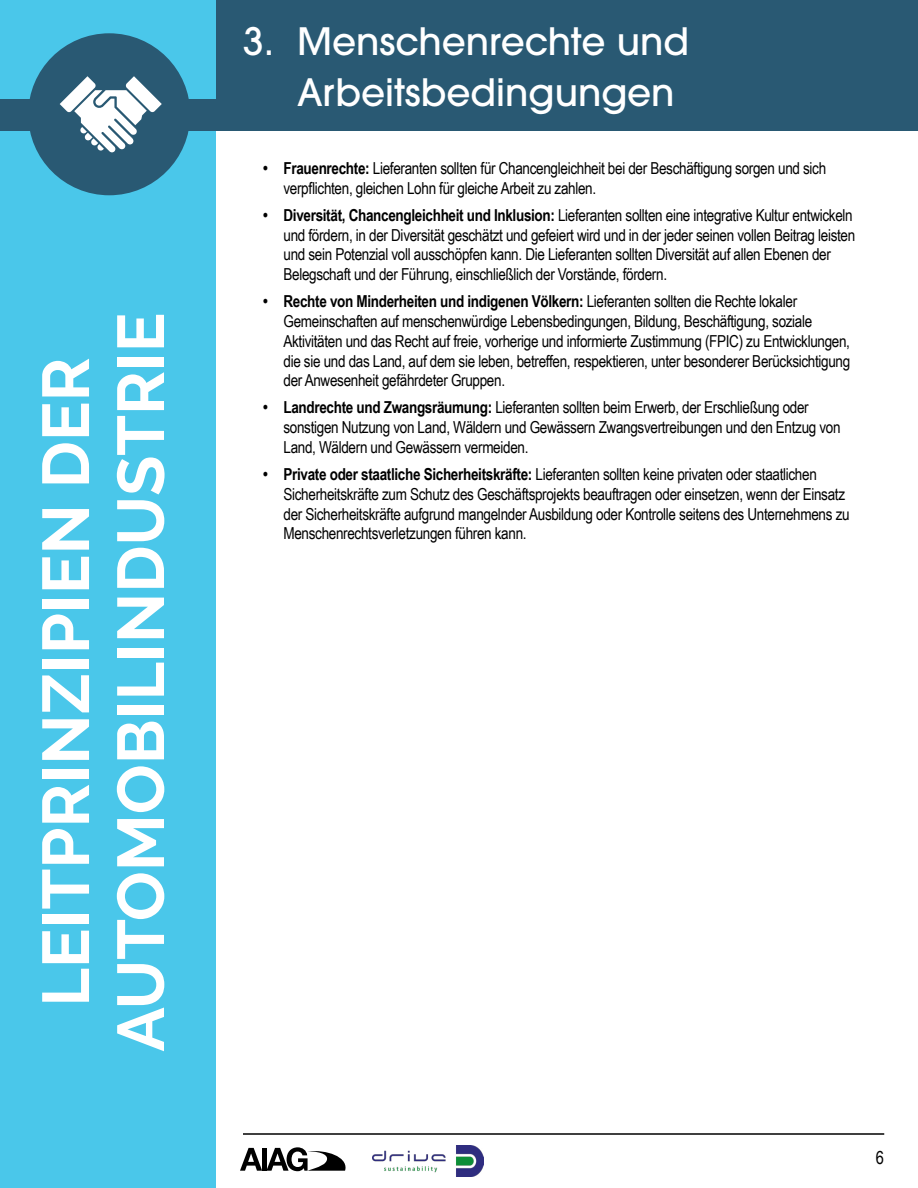
<style>
.page{position:relative;width:918px;height:1188px;background:#fff}
.page>*{position:absolute;margin:0;border:0;box-sizing:border-box;transform-origin:0 0}
.t1{font:700 66px/75px "Raleway";color:#fff;text-align:center}
.t2{font:500 37.5px/51px "ITC Avant Garde Pro";color:#fff}
.t3{font:18px "Arial Narrow";color:#000}
.t4{font:16.5px/19.8px "Arial Narrow";letter-spacing:-.02em;color:#000}
.s1{font-weight:700}
</style>
<div class="page">
<div style="left:0;top:131px;width:216px;height:1057px;background:#4ac7ea"></div>
<div style="left:0;top:0;width:918px;height:131px;background:#295973"></div>
<div style="left:0;top:0;width:216px;height:99px;background:#4ac7ea"></div>
<div style="left:28px;top:33px;width:162px;height:162px;background:#295973;border-radius:50%"></div>
<svg style="left:240px;top:1147px;width:106px;height:24px"></svg>
<img style="left:372px;top:1145px;width:111px;height:31px">
<hr style="left:243px;top:1133px;width:641px;height:2px;background:#000">
<svg style="left:60px;top:76px;width:102px;height:77px"></svg>
<h1 class="t1" style="left:29px;top:1052px;width:741px;rotate:-90deg">LEITPRINZIPIEN DER<br>AUTOMOBILINDUSTRIE</h1>
<h2 class="t2" style="left:297px;top:16px;width:394px;text-indent:-54px">3. Menschenrechte und<br>Arbeitsbedingungen</h2>
<p class="t4" style="left:283px;top:158px;width:544px;text-indent:-20px"><span class="s1">• Frauenrechte:</span> Lieferanten sollten für Chancengleichheit bei der Beschäftigung sorgen und sich verpflichten, gleichen Lohn für gleiche Arbeit zu zahlen.</p>
<p class="t4" style="left:283px;top:204px;width:573px;text-indent:-20px"><span class="s1">• Diversität, Chancengleichheit und Inklusion:</span> Lieferanten sollten eine integrative Kultur entwickeln und fördern, in der Diversität geschätzt und gefeiert wird und in der jeder seinen vollen Beitrag leisten und sein Potenzial voll ausschöpfen kann. Die Lieferanten sollten Diversität auf allen Ebenen der Belegschaft und der Führung, einschließlich der Vorstände, fördern.</p>
<p class="t4" style="left:283px;top:291px;width:568px;text-indent:-20px"><span class="s1">• Rechte von Minderheiten und indigenen Völkern:</span> Lieferanten sollten die Rechte lokaler Gemeinschaften auf menschenwürdige Lebensbedingungen, Bildung, Beschäftigung, soziale Aktivitäten und das Recht auf freie, vorherige und informierte Zustimmung (FPIC) zu Entwicklungen, die sie und das Land, auf dem sie leben, betreffen, respektieren, unter besonderer Berücksichtigung der Anwesenheit gefährdeter Gruppen.</p>
<p class="t4" style="left:283px;top:397px;width:559px;text-indent:-20px"><span class="s1">• Landrechte und Zwangsräumung:</span> Lieferanten sollten beim Erwerb, der Erschließung oder sonstigen Nutzung von Land, Wäldern und Gewässern Zwangsvertreibungen und den Entzug von<br>Land, Wäldern und Gewässern vermeiden.</p>
<p class="t4" style="left:283px;top:464px;width:568px;text-indent:-20px"><span class="s1">• Private oder staatliche Sicherheitskräfte:</span> Lieferanten sollten keine privaten oder staatlichen Sicherheitskräfte zum Schutz des Geschäftsprojekts beauftragen oder einsetzen, wenn der Einsatz der Sicherheitskräfte aufgrund mangelnder Ausbildung oder Kontrolle seitens des Unternehmens zu Menschenrechtsverletzungen führen kann.</p>
<p class="t3" style="left:876px;top:1145px;width:10px">6</p>
</div>
